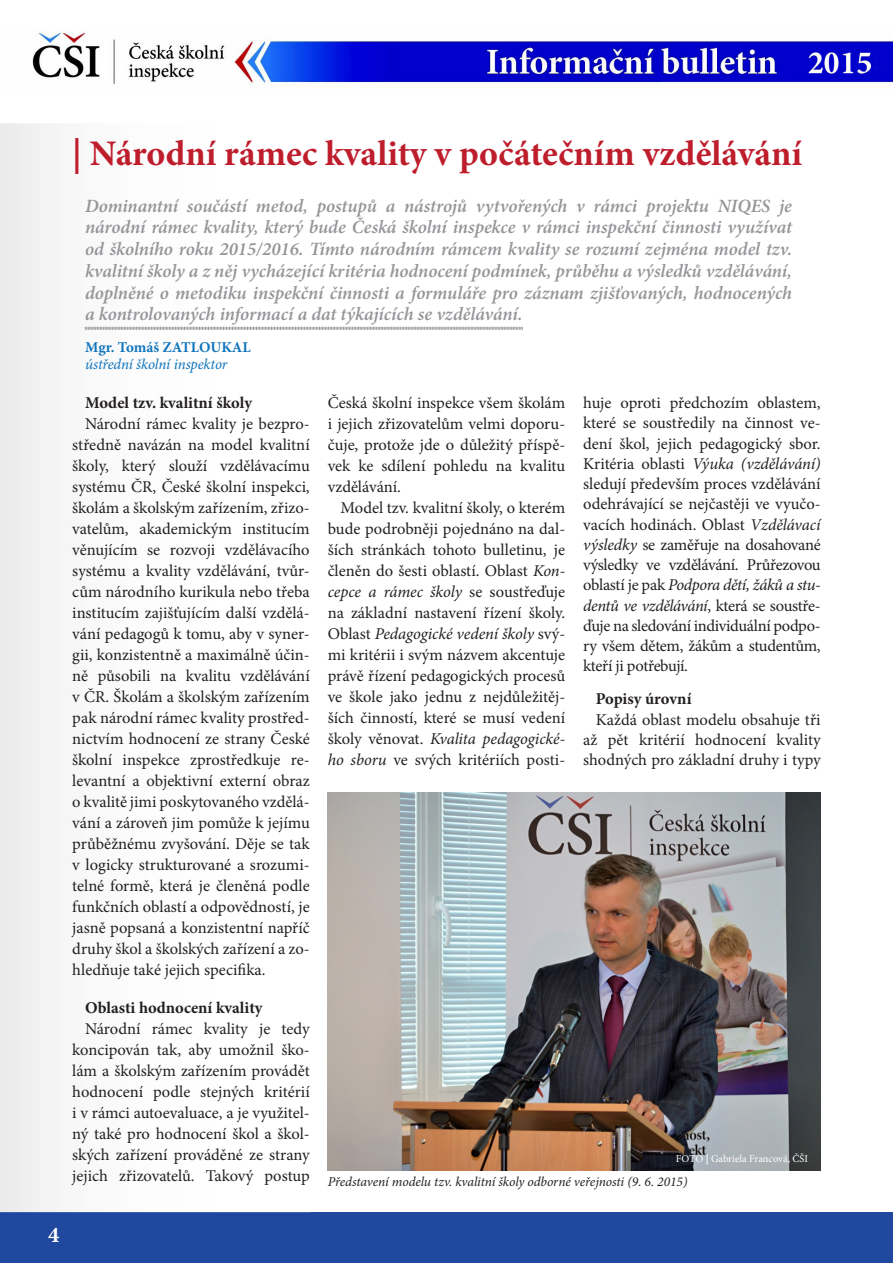
<style>
.page{position:relative;width:893px;height:1263px;background:#fff}
.page>*{position:absolute;margin:0;border:0;box-sizing:border-box;transform-origin:0 0}
.KLASIKA{font:700 36px "Minion Pro";color:#be1d2c}
.t1{font:700 22.5px "Minion Pro";color:#fff}
.perex{font:italic 600 18.75px/21.8px "Minion Pro";letter-spacing:-.005em;color:#939598;text-align:justify}
.KLASIKA-2{font:16.5px/21px "Minion Pro";color:#231f20;text-align:justify}
.KLASIKA-3{font:700 16.5px "Minion Pro";color:#231f20}
.t2{font:italic 15px "Minion Pro";letter-spacing:-.01em;color:#1074bc}
.t3{font:700 15px "Minion Pro";color:#1074bc}
.KLASIKA-4{font:italic 13.5px "Minion Pro";letter-spacing:-.005em;color:#231f20}
.t4{font:10.5px "Minion Pro";letter-spacing:-.005em;color:#fff}
.s1{font-style:italic}
.s2{font-weight:700}
</style>
<div class="page">
<div style="left:0;top:1212px;width:893px;height:51px;background:#1f489e"></div>
<img style="left:32px;top:32px;width:861px;height:52px">
<div style="left:0;top:123px;width:85px;height:1089px;background:#f2f3f3"></div>
<svg style="left:85px;top:326px;width:438px;height:4px"></svg>
<img style="left:328px;top:792px;width:493px;height:378px">
<p class="KLASIKA" style="left:72px;top:128px;width:731px">| Národní rámec kvality v počátečním vzdělávání</p>
<p class="perex" style="left:85px;top:195px;width:708px">Dominantní součástí metod, postupů a nástrojů vytvořených v rámci projektu NIQES je národní rámec kvality, který bude Česká školní inspekce v rámci inspekční činnosti využívat od školního roku 2015/2016. Tímto národním rámcem kvality se rozumí zejména model tzv. kvalitní školy a z něj vycházející kritéria hodnocení podmínek, průběhu a výsledků vzdělávání, doplněné o metodiku inspekční činnosti a formuláře pro záznam zjišťovaných, hodnocených a kontrolovaných informací a dat týkajících se vzdělávání.</p>
<p class="t3" style="left:85px;top:337px;width:167px">Mgr. Tomáš ZATLOUKAL</p>
<p class="t2" style="left:85px;top:354px;width:144px">ústřední školní inspektor</p>
<p class="KLASIKA-3" style="left:85px;top:391px;width:168px">Model tzv. kvalitní školy</p>
<p class="KLASIKA-2" style="left:72px;top:413px;width:239px;text-indent:13px">Národní rámec kvality je bezpro&shy;středně navázán na model kvalitní školy, který slouží vzdělávacímu systému ČR, České školní inspekci, školám a školským zařízením, zřizo&shy;vatelům, akademickým institucím věnujícím se rozvoji vzdělávacího systému a kvality vzdělávání, tvůr&shy;cům národního kurikula nebo třeba institucím zajišťujícím další vzdělá&shy;vání pedagogů k tomu, aby v syner&shy;gii, konzistentně a maximálně účin&shy;ně působili na kvalitu vzdělávání v ČR. Školám a školským zařízením pak národní rámec kvality prostřed&shy;nictvím hodnocení ze strany České školní inspekce zprostředkuje re&shy;levantní a objektivní externí obraz o kvalitě jimi poskytovaného vzdělá&shy;vání a zároveň jim pomůže k jejímu průběžnému zvyšování. Děje se tak v logicky strukturované a srozumi&shy;telné formě, která je členěná podle funkčních oblastí a odpovědností, je jasně popsaná a konzistentní napříč druhy škol a školských zařízení a zo&shy;hledňuje také jejich specifika.</p>
<p class="KLASIKA-3" style="left:85px;top:996px;width:179px">Oblasti hodnocení kvality</p>
<p class="KLASIKA-2" style="left:72px;top:1018px;width:239px;text-indent:13px">Národní rámec kvality je tedy koncipován tak, aby umožnil ško&shy;lám a školským zařízením provádět hodnocení podle stejných kritérií i v rámci autoevaluace, a je využitel&shy;ný také pro hodnocení škol a škol&shy;ských zařízení prováděné ze strany jejich zřizovatelů. Takový postup</p>
<p class="KLASIKA-2" style="left:328px;top:392px;width:239px">Česká školní inspekce všem školám i jejich zřizovatelům velmi doporu&shy;čuje, protože jde o důležitý příspě&shy;vek ke sdílení pohledu na kvalitu vzdělávání.</p>
<p class="KLASIKA-2" style="left:328px;top:497px;width:239px;text-indent:13px">Model tzv. kvalitní školy, o kterém bude podrobněji pojednáno na dal&shy;ších stránkách tohoto bulletinu, je členěn do šesti oblastí. Oblast <span class="s1">Kon&shy;cepce a rámec školy</span> se soustřeďuje na základní nastavení řízení školy.<br>Oblast <span class="s1">Pedagogické vedení školy</span> svý&shy;mi kritérii i svým názvem akcentuje právě řízení pedagogických procesů ve škole jako jednu z nejdůležitěj&shy;ších činností, které se musí vedení školy věnovat. <span class="s1">Kvalita pedagogické&shy;ho sboru</span> ve svých kritériích posti-</p>
<p class="KLASIKA-2" style="left:583px;top:393px;width:239px;line-height:20.2px">huje oproti předchozím oblastem, které se soustředily na činnost ve&shy;dení škol, jejich pedagogický sbor.<br>Kritéria oblasti <span class="s1">Výuka (vzdělávání) </span>sledují především proces vzdělávání odehrávající se nejčastěji ve vyučo&shy;vacích hodinách. Oblast <span class="s1">Vzdělávací výsledky</span> se zaměřuje na dosahované výsledky ve vzdělávání. Průřezovou oblastí je pak <span class="s1">Podpora dětí, žáků a stu&shy;dentů ve vzdělávání</span>, která se soustře&shy;ďuje na sledování individuální podpo&shy;ry všem dětem, žákům a studentům, kteří ji potřebují.</p>
<p class="KLASIKA-3" style="left:596px;top:687px;width:97px">Popisy úrovní</p>
<p class="KLASIKA-2" style="left:583px;top:709px;width:239px;line-height:20.2px;text-indent:13px">Každá oblast modelu obsahuje tři až pět kritérií hodnocení kvality shodných pro základní druhy i typy</p>
<p class="t4" style="left:676px;top:1151px;width:134px">FOTO <span class="s2">|</span> Gabriela Francová, ČŠI</p>
<p class="KLASIKA-4" style="left:328px;top:1172px;width:361px">Představení modelu tzv. kvalitní školy odborné veřejnosti (9. 6. 2015)</p>
<h2 class="t1" style="left:48px;top:1219px;width:13px">4</h2>
</div>
